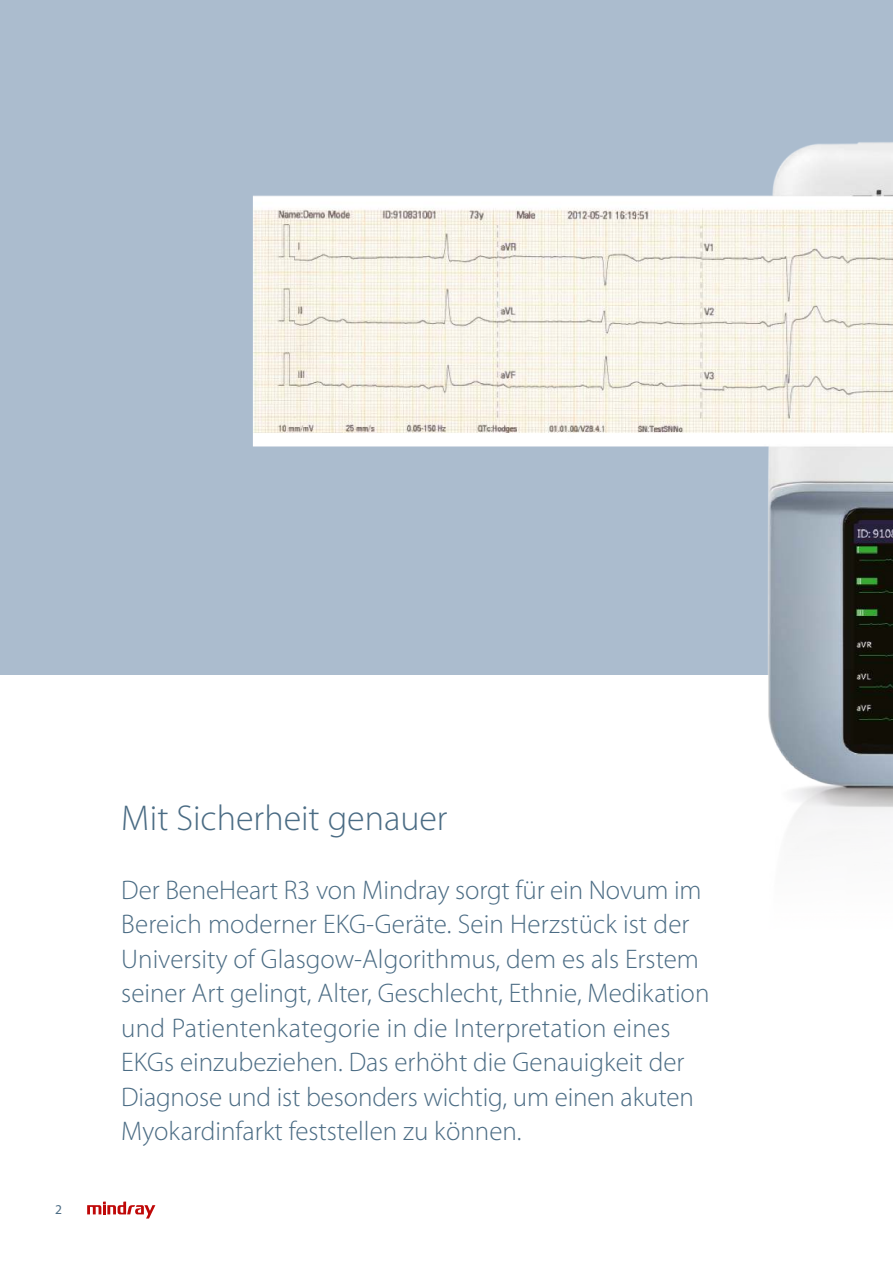
<style>
.page{position:relative;width:893px;height:1263px;background:#fff}
.page>*{position:absolute;margin:0;border:0;box-sizing:border-box;transform-origin:0 0}
.t1{font:300 36px "Myriad Pro";color:#4b6c84}
.t2{font:300 27px/34.5px "Myriad Pro";color:#4b6c84}
.t3{font:13.5px "Myriad Pro";color:#4b6c84}
</style>
<div class="page">
<div style="left:0;top:0;width:893px;height:674px;background:#abbcce"></div>
<img style="left:251px;top:142px;width:642px;height:683px">
<svg style="left:87px;top:1201px;width:68px;height:17px"></svg>
<p class="t3" style="left:55px;top:1204px;width:8px">2</p>
<h1 class="t1" style="left:121px;top:803px;width:328px">Mit Sicherheit genauer</h1>
<p class="t2" style="left:121px;top:874px;width:590px">Der BeneHeart R3 von Mindray sorgt für ein Novum im Bereich moderner EKG-Geräte. Sein Herzstück ist der University of Glasgow-Algorithmus, dem es als Erstem seiner Art gelingt, Alter, Geschlecht, Ethnie, Medikation und Patientenkategorie in die Interpretation eines EKGs einzubeziehen. Das erhöht die Genauigkeit der Diagnose und ist besonders wichtig, um einen akuten Myokardinfarkt feststellen zu können.</p>
</div>
